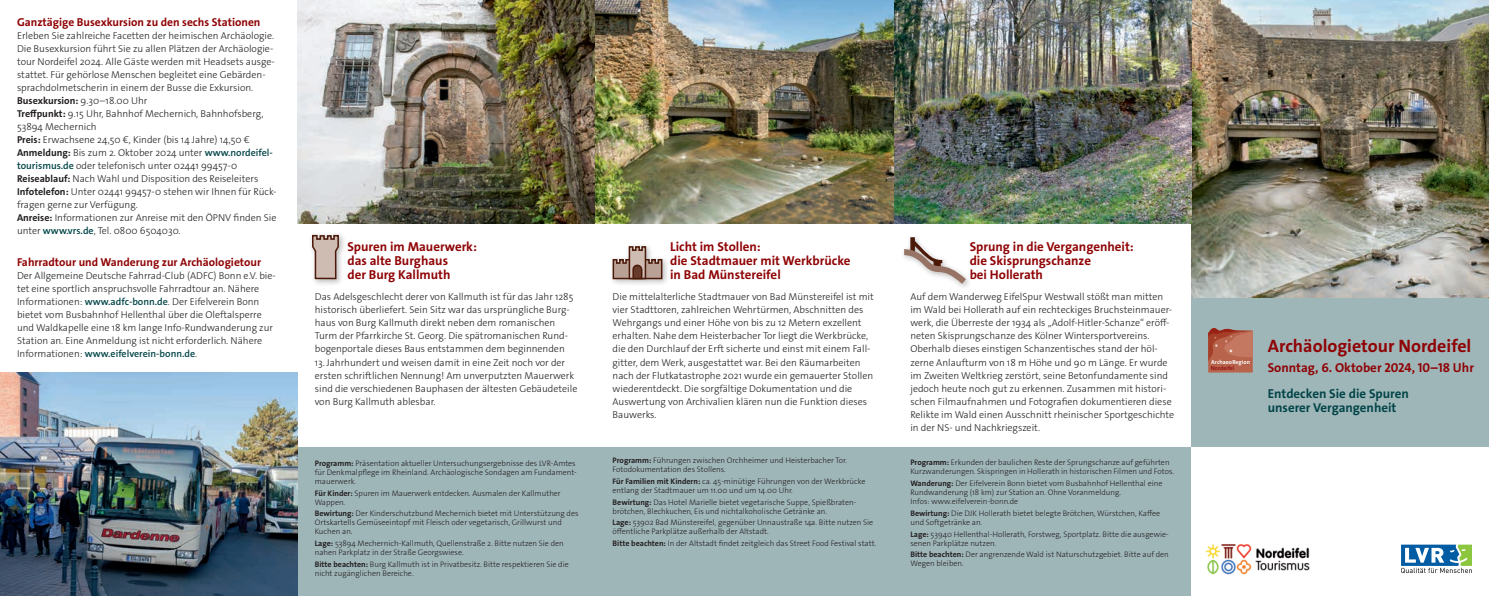
<style>
.page{position:relative;width:1489px;height:596px;background:#fff}
.page>*{position:absolute;margin:0;border:0;box-sizing:border-box;transform-origin:0 0}
.t1{font:18px "The Sans HP7 Bld";color:#8f0305}
.t2{font:13px/14px "The Sans HP7 Bld";color:#8f0305}
.t3{font:13px/14px "The Sans HP7 Bld";color:#014447}
.t4{font:11.5px "The Sans HP7 Bld";color:#8f0305}
.t5{font:10px/13px "The Sans HP3 Lig";color:#231f20}
.t6{font:10px "The Sans HP6 Se Bld";color:#014447}
.t7{font:10px "The Sans HP7 Bld";color:#231f20}
.t8{font:8px/9px "The Sans HP3 Lig";color:#231f20}
.t9{font:700 5.9px "The Sans";color:#fff}
.t10{font:5.9px "The Sans";color:#8f0305}
.s1{font-family:"The Sans HP3 Lig"}
.s2{font-family:"The Sans HP7 Bld"}
.s3{font-family:"The Sans HP6 Se Bld";color:#014447}
.s4{font-family:"The Sans HP3 Lig";color:#231f20}
</style>
<div class="page">
<img style="left:1205px;top:544px;width:105px;height:31px">
<div style="left:298px;top:446px;width:297px;height:149px;background:#9fb6b9"></div>
<div style="left:893px;top:446px;width:298px;height:149px;background:#9fb6b9"></div>
<div style="left:1191px;top:298px;width:297px;height:148px;background:#9fb6b9"></div>
<svg style="left:1208px;top:328px;width:44px;height:44px;background:#b5644f"></svg>
<svg style="left:1401px;top:544px;width:70px;height:29px"></svg>
<img style="left:1191px;top:0;width:297px;height:298px">
<img style="left:0;top:372px;width:298px;height:223px">
<img style="left:298px;top:0;width:893px;height:223px">
<div style="left:595px;top:446px;width:298px;height:149px;background:#9fb6b9"></div>
<svg style="left:903px;top:238px;width:66px;height:49px"></svg>
<div style="left:308px;top:231px;width:38px;height:55px;background:#231f20;opacity:.3"></div>
<svg style="left:311px;top:234px;width:28px;height:46px"></svg>
<div style="left:609px;top:242px;width:61px;height:45px;background:#231f20;opacity:.3"></div>
<svg style="left:612px;top:245px;width:51px;height:35px"></svg>
<p class="t4" style="left:17px;top:14px;width:245px">Ganztägige Busexkursion zu den sechs Stationen</p>
<p class="t5" style="left:17px;top:29px;width:259px">Erleben Sie zahlreiche Facetten der heimischen Archäologie.<br>Die Busexkursion führt Sie zu allen Plätzen der Archäologie&shy;tour Nordeifel 2024. Alle Gäste werden mit Headsets ausge&shy;stattet. Für gehörlose Menschen begleitet eine Gebärden&shy;sprachdolmetscherin in einem der Busse die Exkursion.</p>
<p class="t7" style="left:17px;top:94px;width:132px">Busexkursion: <span class="s1">9.30–18.00 Uhr</span></p>
<p class="t5" style="left:17px;top:107px;width:261px"><span class="s2">Treffpunkt:</span> 9.15 Uhr, Bahnhof Mechernich, Bahnhofsberg, 53894 Mechernich<br><span class="s2">Preis:</span> Erwachsene 24,50 €, Kinder (bis 14 Jahre) 14,50 € <span class="s2">Anmeldung:</span> Bis zum 2. Oktober 2024 unter <span class="s3">www.nordeifel&shy;tourismus.de</span> oder telefonisch unter 02441 99457-0<br><span class="s2">Reiseablauf:</span> Nach Wahl und Disposition des Reiseleiters <span class="s2">Infotelefon:</span> Unter 02441 99457-0 stehen wir Ihnen für Rück&shy;fragen gerne zur Verfügung.<br><span class="s2">Anreise:</span> Informationen zur Anreise mit den ÖPNV finden Sie unter <span class="s3">www.vrs.de</span>, Tel. 0800 6504030.</p>
<p class="t4" style="left:17px;top:254px;width:246px">Fahrradtour und Wanderung zur Archäologietour</p>
<p class="t5" style="left:17px;top:268px;width:260px">Der Allgemeine Deutsche Fahrrad-Club (ADFC) Bonn e.V. bie&shy;tet eine sportlich anspruchsvolle Fahrradtour an. Nähere Informationen: <span class="s3">www.adfc-bonn.de</span>. Der Eifelverein Bonn bietet vom Busbahnhof Hellenthal über die Oleftalsperre und Waldkapelle eine 18 km lange Info-Rundwanderung zur Station an. Eine Anmeldung ist nicht erforderlich. Nähere</p>
<p class="t6" style="left:17px;top:346px;width:182px"><span class="s4">Informationen:</span> www.eifelverein-bonn.de<span class="s4">.</span></p>
<h2 class="t2" style="left:347px;top:239px;width:131px">Spuren im Mauerwerk: das alte Burghaus<br>der Burg Kallmuth</h2>
<p class="t5" style="left:315px;top:290px;width:260px">Das Adelsgeschlecht derer von Kallmuth ist für das Jahr 1285 historisch überliefert. Sein Sitz war das ursprüngliche Burg&shy;haus von Burg Kallmuth direkt neben dem romanischen Turm der Pfarrkirche St. Georg. Die spätromanischen Rund&shy;bogenportale dieses Baus entstammen dem beginnenden</p>
<p class="t5" style="left:315px;top:355px;width:264px">13. Jahrhundert und weisen damit in eine Zeit noch vor der ersten schriftlichen Nennung! Am unverputzten Mauerwerk sind die verschiedenen Bauphasen der ältesten Gebäudeteile von Burg Kallmuth ablesbar.</p>
<p class="t8" style="left:315px;top:458px;width:263px"><span class="s2">Programm:</span> Präsentation aktueller Untersuchungsergebnisse des LVR-Amtes für Denkmalpflege im Rheinland. Archäologische Sondagen am Fundament&shy;mauerwerk.</p>
<p class="t8" style="left:315px;top:488px;width:247px"><span class="s2">Für Kinder:</span> Spuren im Mauerwerk entdecken. Ausmalen der Kallmuther<br>Wappen.</p>
<p class="t8" style="left:315px;top:509px;width:265px"><span class="s2">Bewirtung:</span> Der Kinderschutzbund Mechernich bietet mit Unterstützung des<br>Ortskartells Gemüseeintopf mit Fleisch oder vegetarisch, Grillwurst und<br>Kuchen an.</p>
<p class="t8" style="left:315px;top:538px;width:250px"><span class="s2">Lage:</span> 53894 Mechernich-Kallmuth, Quellenstraße 2. Bitte nutzen Sie den nahen Parkplatz in der Straße Georgswiese.</p>
<p class="t8" style="left:315px;top:559px;width:255px"><span class="s2">Bitte beachten:</span> Burg Kallmuth ist in Privatbesitz. Bitte respektieren Sie die nicht zugänglichen Bereiche.</p>
<h2 class="t2" style="left:670px;top:239px;width:182px">Licht im Stollen:<br>die Stadtmauer mit Werkbrücke in Bad Münstereifel</h2>
<p class="t5" style="left:612px;top:290px;width:263px">Die mittelalterliche Stadtmauer von Bad Münstereifel ist mit vier Stadttoren, zahlreichen Wehrtürmen, Abschnitten des Wehrgangs und einer Höhe von bis zu 12 Metern exzellent erhalten. Nahe dem Heisterbacher Tor liegt die Werkbrücke, die den Durchlauf der Erft sicherte und einst mit einem Fall&shy;gitter, dem Werk, ausgestattet war. Bei den Räumarbeiten nach der Flutkatastrophe 2021 wurde ein gemauerter Stollen wiederentdeckt. Die sorgfältige Dokumentation und die Auswertung von Archivalien klären nun die Funktion dieses Bauwerks.</p>
<p class="t8" style="left:612px;top:455px;width:236px"><span class="s2">Programm:</span> Führungen zwischen Orchheimer und Heisterbacher Tor.<br>Fotodokumentation des Stollens.</p>
<p class="t8" style="left:612px;top:476px;width:254px"><span class="s2">Für Familien mit Kindern:</span> ca. 45-minütige Führungen von der Werkbrücke entlang der Stadtmauer um 11.00 und um 14.00 Uhr.</p>
<p class="t8" style="left:612px;top:497px;width:244px"><span class="s2">Bewirtung:</span> Das Hotel Marielle bietet vegetarische Suppe, Spießbraten&shy;brötchen, Blechkuchen, Eis und nichtalkoholische Getränke an.</p>
<p class="t8" style="left:612px;top:518px;width:262px"><span class="s2">Lage:</span> 53902 Bad Münstereifel, gegenüber Unnaustraße 14a. Bitte nutzen Sie öffentliche Parkplätze außerhalb der Altstadt.</p>
<p class="t8" style="left:612px;top:538px;width:265px"><span class="s2">Bitte beachten:</span> In der Altstadt findet zeitgleich das Street Food Festival statt.</p>
<h2 class="t2" style="left:969px;top:239px;width:166px">Sprung in die Vergangenheit: die Skisprungschanze<br>bei Hollerath</h2>
<p class="t5" style="left:910px;top:290px;width:265px">Auf dem Wanderweg EifelSpur Westwall stößt man mitten im Wald bei Hollerath auf ein rechteckiges Bruchsteinmauer&shy;werk, die Überreste der 1934 als „Adolf-Hitler-Schanze“ eröff&shy;neten Skisprungschanze des Kölner Wintersportvereins.<br>Oberhalb dieses einstigen Schanzentisches stand der höl&shy;zerne Anlaufturm von 18 m Höhe und 90 m Länge. Er wurde im Zweiten Weltkrieg zerstört, seine Betonfundamente sind jedoch heute noch gut zu erkennen. Zusammen mit histori&shy;schen Filmaufnahmen und Fotografien dokumentieren diese Relikte im Wald einen Ausschnitt rheinischer Sportgeschichte in der NS- und Nachkriegszeit.</p>
<p class="t8" style="left:910px;top:457px;width:265px"><span class="s2">Programm:</span> Erkunden der baulichen Reste der Sprungschanze auf geführten<br>Kurzwanderungen. Skispringen in Hollerath in historischen Filmen und Fotos.</p>
<p class="t8" style="left:910px;top:478px;width:253px"><span class="s2">Wanderung:</span> Der Eifelverein Bonn bietet vom Busbahnhof Hellenthal eine<br>Rundwanderung (18 km) zur Station an. Ohne Voranmeldung.<br>Infos: www.eifelverein-bonn.de</p>
<p class="t8" style="left:910px;top:508px;width:251px"><span class="s2">Bewirtung:</span> Die DJK Hollerath bietet belegte Brötchen, Würstchen, Kaffee und Softgetränke an.</p>
<p class="t8" style="left:910px;top:529px;width:260px"><span class="s2">Lage:</span> 53940 Hellenthal-Hollerath, Forstweg, Sportplatz. Bitte die ausgewie&shy;senen Parkplätze nutzen.</p>
<p class="t8" style="left:910px;top:550px;width:260px"><span class="s2">Bitte beachten:</span> Der angrenzende Wald ist Naturschutzgebiet. Bitte auf den<br>Wegen bleiben.</p>
<p class="t9" style="left:1211px;top:357px;width:40px">ArchaeoRegion</p>
<p class="t10" style="left:1210px;top:363px;width:25px">Nordeifel</p>
<h1 class="t1" style="left:1267px;top:334px;width:205px">Archäologietour Nordeifel</h1>
<h2 class="t2" style="left:1267px;top:361px;width:208px">Sonntag, 6. Oktober 2024, 10–18 Uhr</h2>
<h2 class="t3" style="left:1267px;top:387px;width:143px">Entdecken Sie die Spuren unserer Vergangenheit</h2>
</div>
